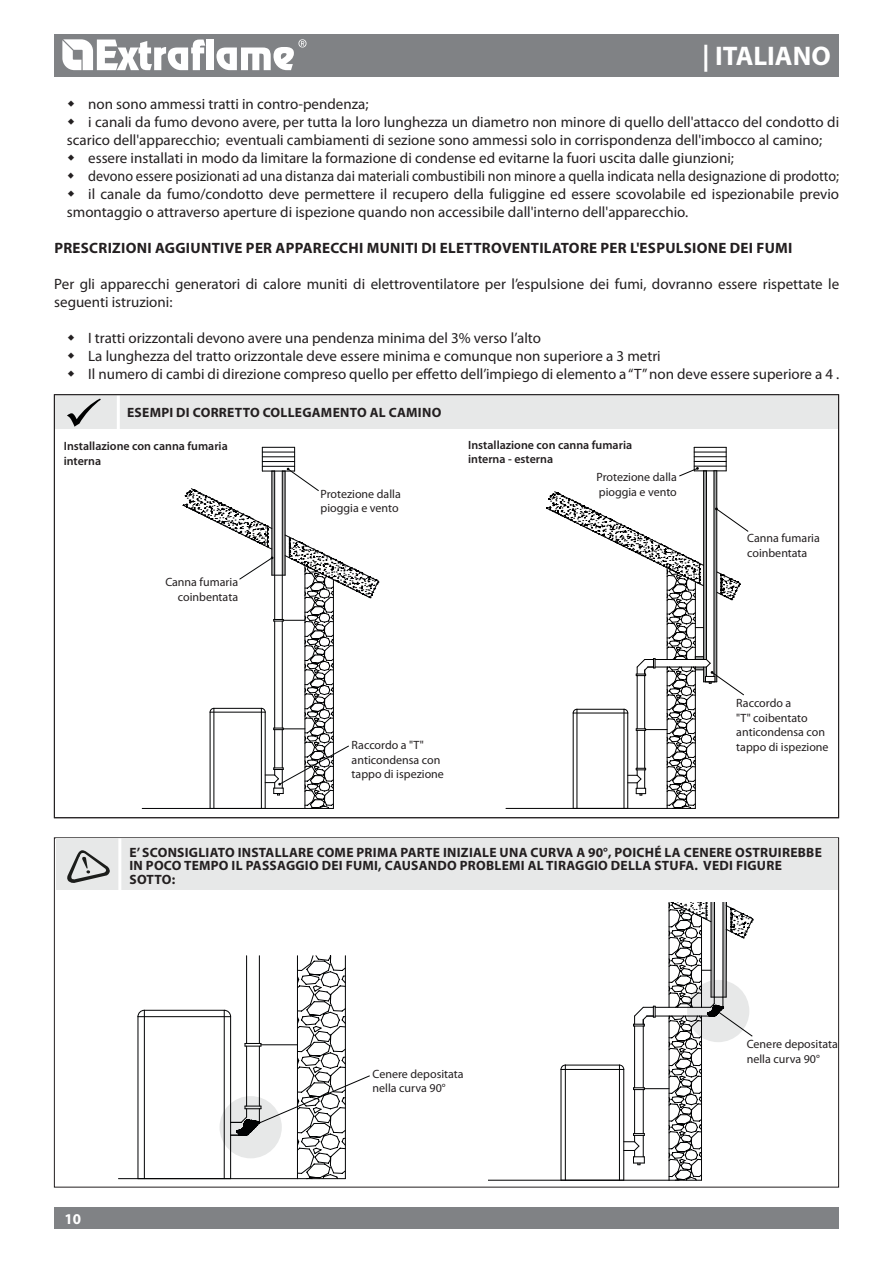
<style>
.page{position:relative;width:893px;height:1263px;background:#fff}
.page>*{position:absolute;margin:0;border:0;box-sizing:border-box;transform-origin:0 0}
.t1{font:700 27px "Myriad Pro";color:#fff}
.t2{font:15px/18px "Myriad Pro";color:#231f20}
.t3{font:15px "Myriad Pro";color:#231f20;scale:.94 1}
.t4{font:700 15px "Myriad Pro";letter-spacing:.02em;color:#231f20}
.t5{font:700 15px "Myriad Pro";color:#fff}
.t6{font:700 13.5px/13.5px "Myriad Pro";letter-spacing:.02em;color:#231f20}
.t7{font:12px/14.4px "Myriad Pro";color:#231f20}
.t8{font:600 12px/14.4px "Myriad Pro";color:#231f20}
</style>
<div class="page">
<div style="left:54px;top:34px;width:785px;height:43px;background:#808285"></div>
<div style="left:54px;top:1208px;width:785px;height:21px;background:#808285"></div>
<svg style="left:62px;top:39px;width:244px;height:31px"></svg>
<svg style="left:220px;top:1096px;width:62px;height:62px"></svg>
<hr style="left:138px;top:1017px;width:1px;height:161px;background:#010203">
<svg style="left:137px;top:1009px;width:8px;height:8px"></svg>
<hr style="left:144px;top:1010px;width:80px;height:1px;background:#010203">
<hr style="left:138px;top:1016px;width:93px;height:1px;background:#010203">
<hr style="left:144px;top:1010px;width:1px;height:168px;background:#010203">
<hr style="left:118px;top:1178px;width:179px;height:1px;background:#010203">
<svg style="left:224px;top:956px;width:146px;height:223px"></svg>
<hr style="left:489px;top:1180px;width:180px;height:1px;background:#010203">
<hr style="left:669px;top:1180px;width:32px;height:1px;background:#010203">
<svg style="left:560px;top:902px;width:193px;height:278px"></svg>
<hr style="left:142px;top:808px;width:163px;height:1px;background:#010203">
<svg style="left:182px;top:447px;width:197px;height:362px"></svg>
<hr style="left:506px;top:808px;width:161px;height:1px;background:#000">
<svg style="left:546px;top:447px;width:203px;height:362px"></svg>
<div style="left:55px;top:395px;width:783px;height:34px;background:#e7e8e8"></div>
<hr style="left:117px;top:395px;width:3px;height:34px;background:#fff">
<div style="left:56px;top:838px;width:782px;height:52px;background:#e7e8e8"></div>
<hr style="left:118px;top:838px;width:3px;height:52px;background:#fff">
<svg style="left:67px;top:850px;width:43px;height:33px"></svg>
<h1 class="t1" style="left:702px;top:38px;width:27px">| ITALIA</h1>
<h1 class="t1" style="left:793px;top:38px;width:38px">NO</h1>
<p class="t2" style="left:88px;top:95px;width:282px">non sono ammessi tratti in contro-pendenza;</p>
<p class="t2" style="left:88px;top:113px;width:752px">i canali da fumo devono avere, per tutta la loro lunghezza un diametro non minore di quello dell'attacco del condotto di</p>
<p class="t2" style="left:67px;top:131px;width:757px">scarico dell'apparecchio; eventuali cambiamenti di sezione sono ammessi solo in corrispondenza dell'imbocco al camino;</p>
<p class="t2" style="left:88px;top:149px;width:647px">essere installati in modo da limitare la formazione di condense ed evitarne la fuori uscita dalle giunzioni;</p>
<p class="t3" style="left:88px;top:167px;width:800px">devono essere posizionati ad una distanza dai materiali combustibili non minore a quella indicata nella designazione di prodotto;</p>
<p class="t2" style="left:88px;top:185px;width:752px">il canale da fumo/condotto deve permettere il recupero della fuliggine ed essere scovolabile ed ispezionabile previo</p>
<p class="t2" style="left:67px;top:203px;width:623px">smontaggio o attraverso aperture di ispezione quando non accessibile dall'interno dell'apparecchio.</p>
<p class="t4" style="left:54px;top:238px;width:740px">PRESCRIZIONI AGGIUNTIVE PER APPARECCHI MUNITI DI ELETTROVENTILATORE PER L'ESPULSIONE DEI FUMI</p>
<p class="t2" style="left:54px;top:275px;width:786px">Per gli apparecchi generatori di calore muniti di elettroventilatore per l’espulsione dei fumi, dovranno essere rispettate le seguenti istruzioni:</p>
<p class="t2" style="left:88px;top:329px;width:752px">I tratti orizzontali devono avere una pendenza minima del 3% verso l’alto<br>La lunghezza del tratto orizzontale deve essere minima e comunque non superiore a 3 metri<br>Il numero di cambi di direzione compreso quello per effetto dell’impiego di elemento a “T” non deve essere superiore a 4 .</p>
<p class="t6" style="left:127px;top:405px;width:316px">ESEMPI DI CORRETTO COLLEGAMENTO AL CAMINO</p>
<p class="t8" style="left:64px;top:439px;width:166px">Installazione con canna fumaria interna</p>
<p class="t7" style="left:165px;top:575px;width:74px;text-align:right">Canna fumaria coinbentata</p>
<p class="t7" style="left:321px;top:486px;width:82px">Protezione dalla pioggia e vento</p>
<p class="t8" style="left:468px;top:437px;width:166px">Installazione con canna fumaria interna - esterna</p>
<p class="t7" style="left:597px;top:470px;width:82px">Protezione dalla pioggia e vento</p>
<p class="t7" style="left:747px;top:531px;width:74px">Canna fumaria coinbentata</p>
<p class="t7" style="left:736px;top:696px;width:90px">Raccordo a<br>"T" coibentato anticondensa con</p>
<p class="t7" style="left:352px;top:738px;width:74px">Raccordo a "T"</p>
<p class="t7" style="left:736px;top:739px;width:94px">tappo di ispezione</p>
<p class="t7" style="left:352px;top:752px;width:94px">anticondensa con tappo di ispezione</p>
<p class="t6" style="left:129px;top:845px;width:694px">E’ SCONSIGLIATO INSTALLARE COME PRIMA PARTE INIZIALE UNA CURVA A 90°, POICHÉ LA CENERE OSTRUIREBBE<br>IN POCO TEMPO IL PASSAGGIO DEI FUMI, CAUSANDO PROBLEMI AL TIRAGGIO DELLA STUFA. VEDI FIGURE<br>SOTTO:</p>
<p class="t5" style="left:65px;top:1209px;width:18px">10</p>
<p class="t7" style="left:373px;top:1066px;width:93px">Cenere depositata nella curva 90°</p>
<p class="t7" style="left:747px;top:1037px;width:93px">Cenere depositata nella curva 90°</p>
</div>
